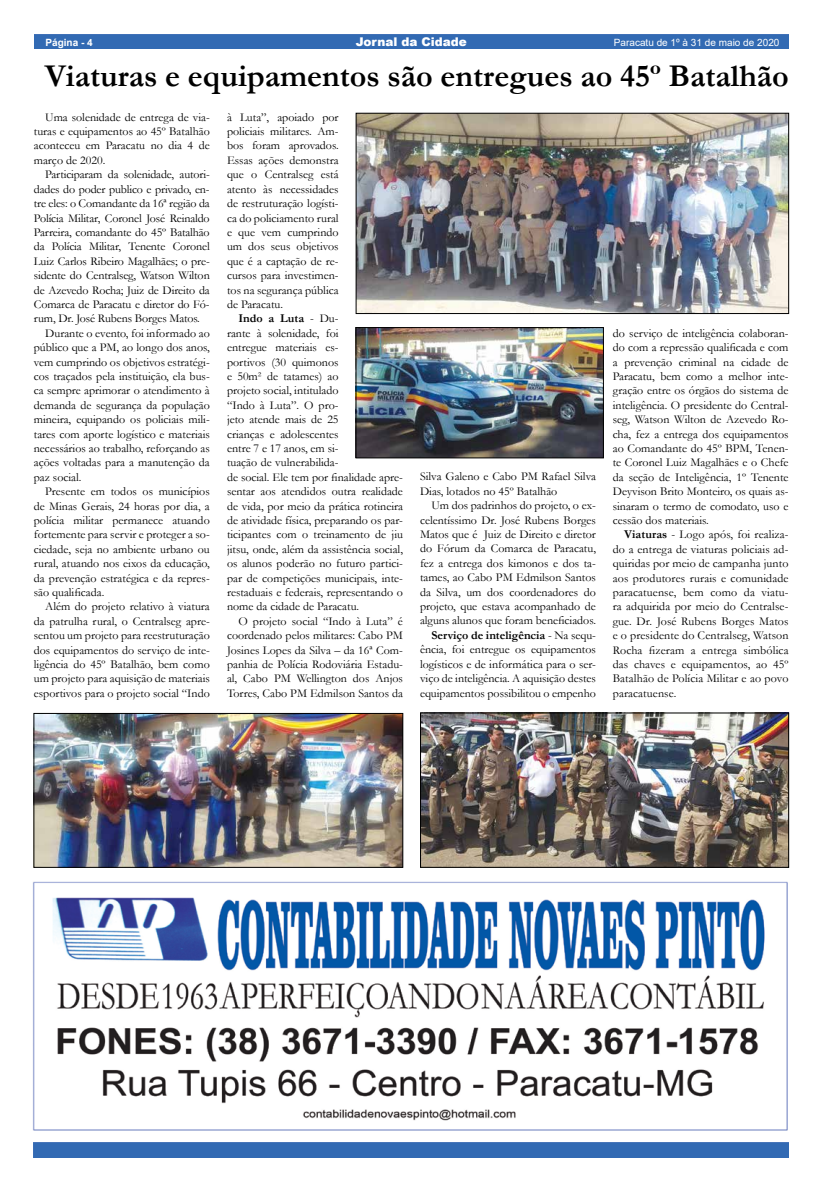
<style>
.page{position:relative;width:823px;height:1191px;background:#fff}
.page>*{position:absolute;margin:0;border:0;box-sizing:border-box;transform-origin:0 0}
.t1{font:700 32px "Garamond";color:#000}
.t2{font:12px/14.4px "Garamond";color:#000;text-align:justify}
.t3{font:900 12px "Arial";color:#fff}
.t4{font:10px "Arial";color:#fff}
.t5{font:700 10px "Arial";color:#fff}
.s1{font-weight:700}
</style>
<div class="page">
<img style="left:33px;top:881px;width:754px;height:249px">
<img style="left:357px;top:115px;width:429px;height:197px">
<div style="left:355px;top:113px;width:433px;height:201px;border:1px solid #000"></div>
<img style="left:357px;top:329px;width:244px;height:127px">
<div style="left:355px;top:327px;width:248px;height:131px;border:1px solid #000"></div>
<img style="left:422px;top:714px;width:364px;height:152px">
<div style="left:420px;top:712px;width:368px;height:156px;border:1px solid #000"></div>
<img style="left:35px;top:715px;width:366px;height:151px">
<div style="left:33px;top:713px;width:370px;height:155px;border:1px solid #000"></div>
<div style="left:34px;top:34px;width:754px;height:15px;background:#326ab3"></div>
<div style="left:33px;top:1142px;width:755px;height:15px;background:#326ab3"></div>
<p class="t5" style="left:45px;top:35px;width:49px">Página - 4</p>
<p class="t3" style="left:355px;top:33px;width:112px">Jornal da Cidade</p>
<p class="t4" style="left:613px;top:35px;width:167px">Paracatu de 1º à 31 de maio de 2020</p>
<h1 class="t1" style="left:45px;top:54px;width:745px">Viaturas e equipamentos são entregues ao 45º Batalhão</h1>
<p class="t2" style="left:34px;top:109px;width:177px;text-indent:11px">Uma solenidade de entrega de via&shy;turas e equipamentos ao 45º Batalhão aconteceu em Paracatu no dia 4 de março de 2020.</p>
<p class="t2" style="left:45px;top:167px;width:166px">Participaram da solenidade, autori-</p>
<p class="t2" style="left:34px;top:181px;width:177px">dades do poder publico e privado, en-</p>
<p class="t2" style="left:34px;top:196px;width:177px">tre eles: o Comandante da 16ª região da</p>
<p class="t2" style="left:34px;top:210px;width:177px">Polícia Militar, Coronel José Reinaldo</p>
<p class="t2" style="left:34px;top:225px;width:177px">Parreira, comandante do 45º Batalhão</p>
<p class="t2" style="left:34px;top:239px;width:177px">da Polícia Militar, Tenente Coronel</p>
<p class="t2" style="left:34px;top:253px;width:177px">Luiz Carlos Ribeiro Magalhães; o pre-</p>
<p class="t2" style="left:34px;top:268px;width:177px">sidente do Centralseg, Watson Wilton</p>
<p class="t2" style="left:34px;top:282px;width:177px">de Azevedo Rocha; Juiz de Direito da</p>
<p class="t2" style="left:34px;top:297px;width:177px">Comarca de Paracatu e diretor do Fó-</p>
<p class="t2" style="left:34px;top:311px;width:167px">rum, Dr. José Rubens Borges Matos.</p>
<p class="t2" style="left:45px;top:325px;width:166px">Durante o evento, foi informado ao</p>
<p class="t2" style="left:34px;top:340px;width:177px">público que a PM, ao longo dos anos,</p>
<p class="t2" style="left:34px;top:354px;width:177px">vem cumprindo os objetivos estratégi-</p>
<p class="t2" style="left:34px;top:369px;width:177px">cos traçados pela instituição, ela bus-</p>
<p class="t2" style="left:34px;top:383px;width:177px">ca sempre aprimorar o atendimento à</p>
<p class="t2" style="left:34px;top:397px;width:177px">demanda de segurança da população</p>
<p class="t2" style="left:34px;top:412px;width:177px">mineira, equipando os policiais mili-</p>
<p class="t2" style="left:34px;top:426px;width:177px">tares com aporte logístico e materiais</p>
<p class="t2" style="left:34px;top:441px;width:177px">necessários ao trabalho, reforçando as</p>
<p class="t2" style="left:34px;top:455px;width:177px">ações voltadas para a manutenção da</p>
<p class="t2" style="left:34px;top:469px;width:49px">paz social.</p>
<p class="t2" style="left:45px;top:484px;width:166px">Presente em todos os municípios</p>
<p class="t2" style="left:34px;top:498px;width:177px">de Minas Gerais, 24 horas por dia, a</p>
<p class="t2" style="left:34px;top:513px;width:177px">polícia militar permanece atuando</p>
<p class="t2" style="left:34px;top:527px;width:177px">fortemente para servir e proteger a so-</p>
<p class="t2" style="left:34px;top:541px;width:177px">ciedade, seja no ambiente urbano ou</p>
<p class="t2" style="left:34px;top:556px;width:177px">rural, atuando nos eixos da educação,</p>
<p class="t2" style="left:34px;top:570px;width:177px">da prevenção estratégica e da repres-</p>
<p class="t2" style="left:34px;top:585px;width:72px">são qualificada.</p>
<p class="t2" style="left:45px;top:599px;width:166px">Além do projeto relativo à viatura</p>
<p class="t2" style="left:34px;top:613px;width:177px">da patrulha rural, o Centralseg apre-</p>
<p class="t2" style="left:34px;top:628px;width:177px">sentou um projeto para reestruturação</p>
<p class="t2" style="left:34px;top:642px;width:177px">dos equipamentos do serviço de inte-</p>
<p class="t2" style="left:34px;top:657px;width:177px">ligência do 45º Batalhão, bem como</p>
<p class="t2" style="left:34px;top:671px;width:177px">um projeto para aquisição de materiais</p>
<p class="t2" style="left:34px;top:685px;width:177px">esportivos para o projeto social “Indo</p>
<p class="t2" style="left:227px;top:109px;width:113px">à Luta”, apoiado por policiais militares. Am&shy;bos foram aprovados.<br>Essas ações demonstra que o Centralseg está atento às necessidades de restruturação logísti&shy;ca do policiamento rural e que vem cumprindo um dos seus objetivos que é a captação de re&shy;cursos para investimen&shy;tos na segurança pública de Paracatu.</p>
<p class="t2" style="left:227px;top:311px;width:177px;text-align:left;text-indent:11px"><span class="s1">Indo a Luta</span> - Du-<br>rante à solenidade, foi<br>entregue materiais es-<br>portivos (30 quimonos<br>e 50m² de tatames) ao<br>projeto social, intitulado<br>“Indo à Luta”. O pro-<br>jeto atende mais de 25<br>crianças e adolescentes<br>entre 7 e 17 anos, em si-<br>tuação de vulnerabilida-<br>de social. Ele tem por finalidade apre&shy;sentar aos atendidos outra realidade de vida, por meio da prática rotineira de atividade física, preparando os par&shy;ticipantes com o treinamento de jiu jitsu, onde, além da assistência social, os alunos poderão no futuro partici&shy;par de competições municipais, inte&shy;restaduais e federais, representando o nome da cidade de Paracatu.</p>
<p class="t2" style="left:227px;top:613px;width:177px;text-indent:11px">O projeto social “Indo à Luta” é coordenado pelos militares: Cabo PM Josines Lopes da Silva – da 16ª Com&shy;panhia de Polícia Rodoviária Estadu&shy;al, Cabo PM Wellington dos Anjos Torres, Cabo PM Edmilson Santos da</p>
<p class="t2" style="left:420px;top:469px;width:177px">Silva Galeno e Cabo PM Rafael Silva<br>Dias, lotados no 45º Batalhão</p>
<p class="t2" style="left:420px;top:498px;width:177px;text-align:right">Um dos padrinhos do projeto, o ex&shy;celentíssimo Dr. José Rubens Borges Matos que é Juiz de Direito e diretor do Fórum da Comarca de Paracatu, fez a entrega dos kimonos e dos ta&shy;tames, ao Cabo PM Edmilson Santos da Silva, um dos coordenadores do projeto, que estava acompanhado de alguns alunos que foram beneficiados.<br><span class="s1">Serviço de inteligência</span> - Na sequ&shy;ência, foi entregue os equipamentos logísticos e de informática para o ser&shy;viço de inteligência. A aquisição destes equipamentos possibilitou o empenho</p>
<p class="t2" style="left:612px;top:325px;width:177px">do serviço de inteligência colaboran&shy;do com a repressão qualificada e com a prevenção criminal na cidade de Paracatu, bem como a melhor inte&shy;gração entre os órgãos do sistema de inteligência. O presidente do Central&shy;seg, Watson Wilton de Azevedo Ro&shy;cha, fez a entrega dos equipamentos ao Comandante do 45º BPM, Tenen&shy;te Coronel Luiz Magalhães e o Chefe da seção de Inteligência, 1º Tenente Deyvison Brito Monteiro, os quais as&shy;sinaram o termo de comodato, uso e cessão dos materiais.</p>
<p class="t2" style="left:612px;top:527px;width:177px;text-indent:11px"><span class="s1">Viaturas</span> - Logo após, foi realiza&shy;do a entrega de viaturas policiais ad&shy;quiridas por meio de campanha junto aos produtores rurais e comunidade paracatuense, bem como da viatu&shy;ra adquirida por meio do Centralse&shy;gue. Dr. José Rubens Borges Matos e o presidente do Centralseg, Watson Rocha fizeram a entrega simbólica das chaves e equipamentos, ao 45º Batalhão de Polícia Militar e ao povo paracatuense.</p>
</div>
